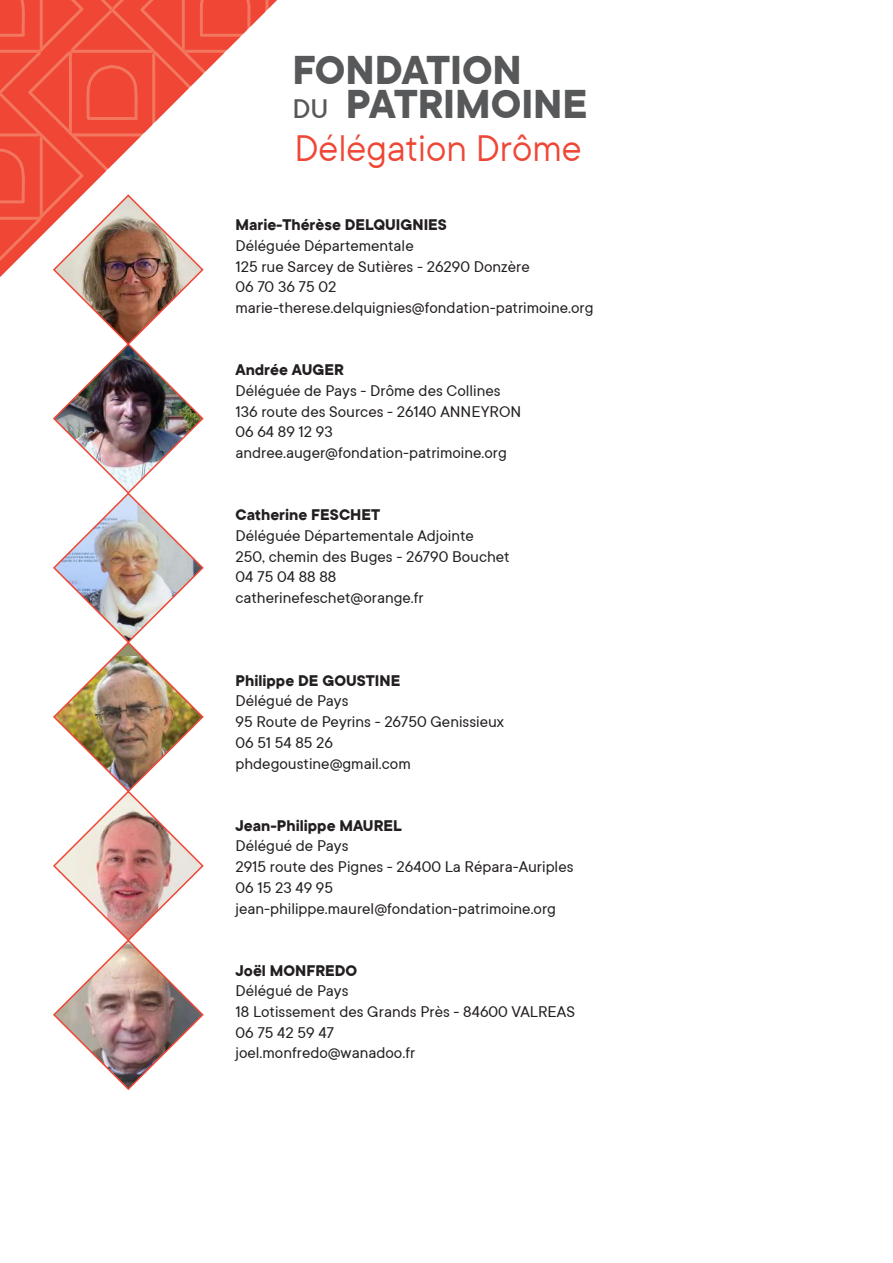
<style>
.page{position:relative;width:893px;height:1263px;background:#fff}
.page>*{position:absolute;margin:0;border:0;box-sizing:border-box;transform-origin:0 0}
.t1{font:700 45px/34.5px "TT Commons";color:#57585a}
.t2{font:41.25px "TT Commons";color:#ef4635}
.t3{font:17.25px/20.7px "TT Commons";color:#231f20}
.t4{font:700 17.25px "TT Commons";color:#231f20}
.s1{font-weight:500;font-size:30px}
</style>
<div class="page">
<img style="left:0;top:0;width:277px;height:1090px">
<h1 class="t1" style="left:292px;top:51px;width:297px">FONDATION<br><span class="s1">DU</span> PATRIMOINE</h1>
<h2 class="t2" style="left:294px;top:123px;width:289px">Délégation Drôme</h2>
<p class="t4" style="left:235px;top:214px;width:213px">Marie-Thérèse DELQUIGNIES</p>
<p class="t3" style="left:235px;top:235px;width:360px">Déléguée Départementale<br>125 rue Sarcey de Sutières - 26290 Donzère<br>06 70 36 75 02 marie-therese.delquignies@fondation-patrimoine.org</p>
<p class="t4" style="left:235px;top:358px;width:110px">Andrée AUGER</p>
<p class="t3" style="left:235px;top:380px;width:287px">Déléguée de Pays - Drôme des Collines<br>136 route des Sources - 26140 ANNEYRON<br>06 64 89 12 93 andree.auger@fondation-patrimoine.org</p>
<p class="t4" style="left:235px;top:503px;width:146px">Catherine FESCHET</p>
<p class="t3" style="left:235px;top:525px;width:276px">Déléguée Départementale Adjointe<br>250, chemin des Buges - 26790 Bouchet<br>04 75 04 88 88 catherinefeschet@orange.fr</p>
<p class="t4" style="left:235px;top:669px;width:166px">Philippe DE GOUSTINE</p>
<p class="t3" style="left:235px;top:690px;width:270px">Délégué de Pays<br>95 Route de Peyrins - 26750 Genissieux<br>06 51 54 85 26 phdegoustine@gmail.com</p>
<p class="t4" style="left:235px;top:814px;width:168px">Jean-Philippe MAUREL</p>
<p class="t3" style="left:235px;top:835px;width:340px">Délégué de Pays<br>2915 route des Pignes - 26400 La Répara-Auriples<br>06 15 23 49 95 jean-philippe.maurel@fondation-patrimoine.org</p>
<p class="t4" style="left:235px;top:959px;width:123px">Joël MONFREDO</p>
<p class="t3" style="left:235px;top:980px;width:341px">Délégué de Pays<br>18 Lotissement des Grands Près - 84600 VALREAS<br>06 75 42 59 47<br>joel.monfredo@wanadoo.fr</p>
</div>
